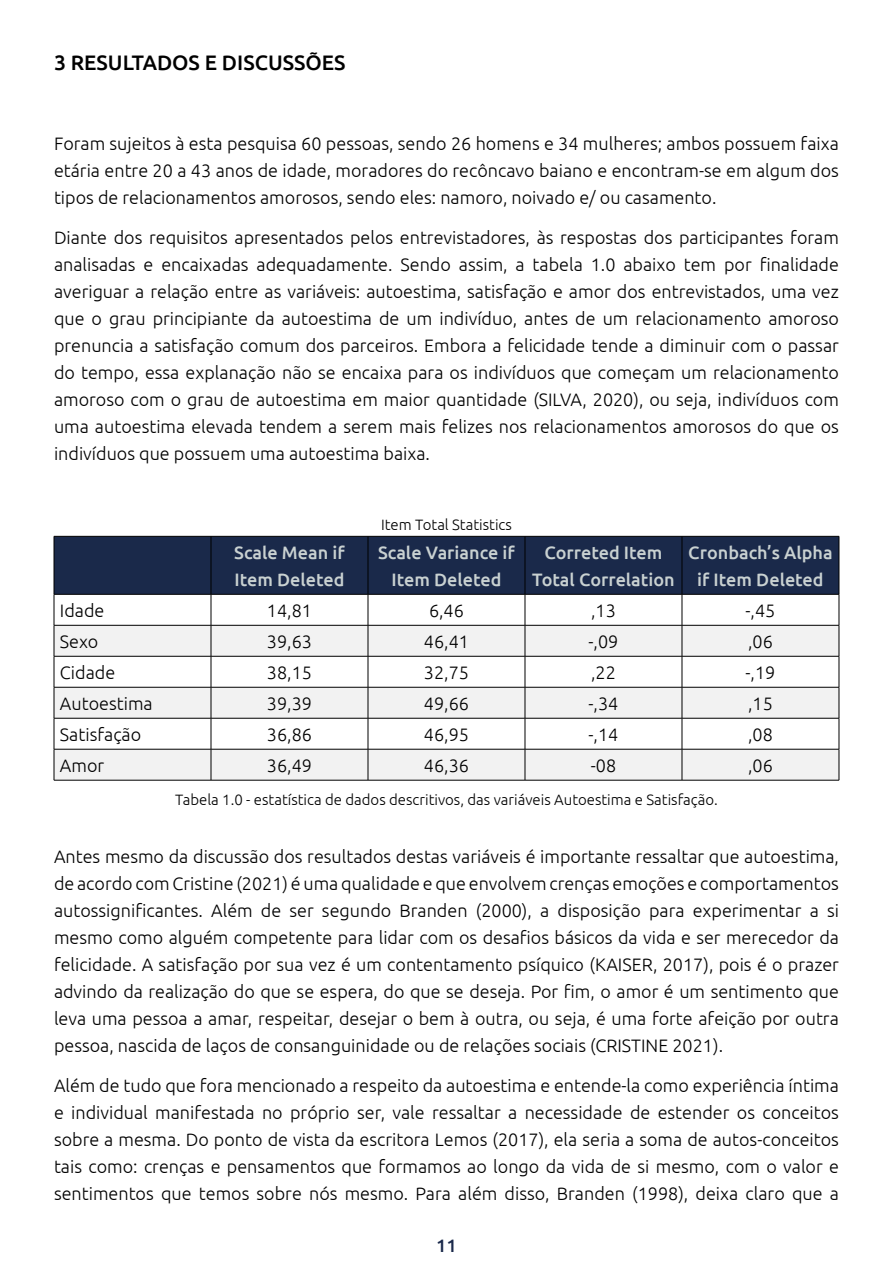
<style>
.page{position:relative;width:893px;height:1263px;background:#fff}
.page>*{position:absolute;margin:0;border:0;box-sizing:border-box;transform-origin:0 0}
.t1{font:500 21px "Ubuntu";color:#000}
.t2{font:300 18px/27px "Ubuntu";color:#000;text-align:justify}
.t3{font:500 18px/27px "Ubuntu";color:#c9d1d1;text-align:center}
.t4{font:500 18px "Ubuntu";color:#1a294a}
.t5{font:300 15px "Ubuntu";color:#000}
</style>
<div class="page">
<div style="left:55px;top:537px;width:784px;height:57px;background:#1a294a"></div>
<svg style="left:55px;top:626px;width:784px;height:154px;fill:#f2f2f2"></svg>
<hr style="left:54px;top:536px;width:157px;height:1px;background:#000">
<hr style="left:54px;top:536px;width:1px;height:58px;background:#000">
<hr style="left:211px;top:536px;width:157px;height:1px;background:#000">
<hr style="left:211px;top:536px;width:1px;height:58px;background:#000">
<hr style="left:368px;top:536px;width:157px;height:1px;background:#000">
<hr style="left:368px;top:536px;width:1px;height:58px;background:#000">
<hr style="left:525px;top:536px;width:157px;height:1px;background:#000">
<hr style="left:525px;top:536px;width:1px;height:58px;background:#000">
<hr style="left:682px;top:536px;width:157px;height:1px;background:#000">
<hr style="left:682px;top:536px;width:1px;height:58px;background:#000">
<hr style="left:839px;top:536px;width:1px;height:58px;background:#000">
<hr style="left:54px;top:594px;width:157px;height:1px;background:#000">
<hr style="left:54px;top:594px;width:1px;height:31px;background:#000">
<hr style="left:211px;top:594px;width:157px;height:1px;background:#000">
<hr style="left:211px;top:594px;width:1px;height:31px;background:#000">
<hr style="left:368px;top:594px;width:157px;height:1px;background:#000">
<hr style="left:368px;top:594px;width:1px;height:31px;background:#000">
<hr style="left:525px;top:594px;width:157px;height:1px;background:#000">
<hr style="left:525px;top:594px;width:1px;height:31px;background:#000">
<hr style="left:682px;top:594px;width:157px;height:1px;background:#000">
<hr style="left:682px;top:594px;width:1px;height:31px;background:#000">
<hr style="left:839px;top:594px;width:1px;height:31px;background:#000">
<hr style="left:54px;top:625px;width:157px;height:1px;background:#000">
<hr style="left:54px;top:625px;width:1px;height:31px;background:#000">
<hr style="left:211px;top:625px;width:157px;height:1px;background:#000">
<hr style="left:211px;top:625px;width:1px;height:31px;background:#000">
<hr style="left:368px;top:625px;width:157px;height:1px;background:#000">
<hr style="left:368px;top:625px;width:1px;height:31px;background:#000">
<hr style="left:525px;top:625px;width:157px;height:1px;background:#000">
<hr style="left:525px;top:625px;width:1px;height:31px;background:#000">
<hr style="left:682px;top:625px;width:157px;height:1px;background:#000">
<hr style="left:682px;top:625px;width:1px;height:31px;background:#000">
<hr style="left:839px;top:625px;width:1px;height:31px;background:#000">
<hr style="left:54px;top:656px;width:157px;height:1px;background:#000">
<hr style="left:54px;top:656px;width:1px;height:31px;background:#000">
<hr style="left:211px;top:656px;width:157px;height:1px;background:#000">
<hr style="left:211px;top:656px;width:1px;height:31px;background:#000">
<hr style="left:368px;top:656px;width:157px;height:1px;background:#000">
<hr style="left:368px;top:656px;width:1px;height:31px;background:#000">
<hr style="left:525px;top:656px;width:157px;height:1px;background:#000">
<hr style="left:525px;top:656px;width:1px;height:31px;background:#000">
<hr style="left:682px;top:656px;width:157px;height:1px;background:#000">
<hr style="left:682px;top:656px;width:1px;height:31px;background:#000">
<hr style="left:839px;top:656px;width:1px;height:31px;background:#000">
<hr style="left:54px;top:687px;width:157px;height:1px;background:#000">
<hr style="left:54px;top:687px;width:1px;height:31px;background:#000">
<hr style="left:211px;top:687px;width:157px;height:1px;background:#000">
<hr style="left:211px;top:687px;width:1px;height:31px;background:#000">
<hr style="left:368px;top:687px;width:157px;height:1px;background:#000">
<hr style="left:368px;top:687px;width:1px;height:31px;background:#000">
<hr style="left:525px;top:687px;width:157px;height:1px;background:#000">
<hr style="left:525px;top:687px;width:1px;height:31px;background:#000">
<hr style="left:682px;top:687px;width:157px;height:1px;background:#000">
<hr style="left:682px;top:687px;width:1px;height:31px;background:#000">
<hr style="left:839px;top:687px;width:1px;height:31px;background:#000">
<hr style="left:54px;top:718px;width:157px;height:1px;background:#000">
<hr style="left:54px;top:718px;width:1px;height:31px;background:#000">
<hr style="left:211px;top:718px;width:157px;height:1px;background:#000">
<hr style="left:211px;top:718px;width:1px;height:31px;background:#000">
<hr style="left:368px;top:718px;width:157px;height:1px;background:#000">
<hr style="left:368px;top:718px;width:1px;height:31px;background:#000">
<hr style="left:525px;top:718px;width:157px;height:1px;background:#000">
<hr style="left:525px;top:718px;width:1px;height:31px;background:#000">
<hr style="left:682px;top:718px;width:157px;height:1px;background:#000">
<hr style="left:682px;top:718px;width:1px;height:31px;background:#000">
<hr style="left:839px;top:718px;width:1px;height:31px;background:#000">
<hr style="left:54px;top:749px;width:157px;height:1px;background:#000">
<hr style="left:54px;top:749px;width:1px;height:31px;background:#000">
<hr style="left:211px;top:749px;width:157px;height:1px;background:#000">
<hr style="left:211px;top:749px;width:1px;height:31px;background:#000">
<hr style="left:368px;top:749px;width:157px;height:1px;background:#000">
<hr style="left:368px;top:749px;width:1px;height:31px;background:#000">
<hr style="left:525px;top:749px;width:157px;height:1px;background:#000">
<hr style="left:525px;top:749px;width:1px;height:31px;background:#000">
<hr style="left:682px;top:749px;width:157px;height:1px;background:#000">
<hr style="left:682px;top:749px;width:1px;height:31px;background:#000">
<hr style="left:839px;top:749px;width:1px;height:31px;background:#000">
<hr style="left:54px;top:780px;width:157px;height:1px;background:#000">
<hr style="left:211px;top:780px;width:157px;height:1px;background:#000">
<hr style="left:368px;top:780px;width:157px;height:1px;background:#000">
<hr style="left:525px;top:780px;width:157px;height:1px;background:#000">
<hr style="left:682px;top:780px;width:157px;height:1px;background:#000">
<p class="t1" style="left:54px;top:50px;width:293px">3 RESULTADOS E DISCUSSÕES</p>
<p class="t2" style="left:54px;top:129px;width:786px">Foram sujeitos à esta pesquisa 60 pessoas, sendo 26 homens e 34 mulheres; ambos possuem faixa etária entre 20 a 43 anos de idade, moradores do recôncavo baiano e encontram-se em algum dos tipos de relacionamentos amorosos, sendo eles: namoro, noivado e/ ou casamento.</p>
<p class="t2" style="left:54px;top:223px;width:786px">Diante dos requisitos apresentados pelos entrevistadores, às respostas dos participantes foram analisadas e encaixadas adequadamente. Sendo assim, a tabela 1.0 abaixo tem por finalidade averiguar a relação entre as variáveis: autoestima, satisfação e amor dos entrevistados, uma vez que o grau principiante da autoestima de um indivíduo, antes de um relacionamento amoroso prenuncia a satisfação comum dos parceiros. Embora a felicidade tende a diminuir com o passar do tempo, essa explanação não se encaixa para os indivíduos que começam um relacionamento amoroso com o grau de autoestima em maior quantidade (SILVA, 2020), ou seja, indivíduos com uma autoestima elevada tendem a serem mais felizes nos relacionamentos amorosos do que os indivíduos que possuem uma autoestima baixa.</p>
<p class="t5" style="left:381px;top:516px;width:132px">Item Total Statistics</p>
<p class="t3" style="left:234px;top:538px;width:112px;text-align:left">Scale Mean if<br>Item Deleted</p>
<p class="t3" style="left:378px;top:538px;width:138px">Scale Variance if<br>Item Deleted</p>
<p class="t3" style="left:532px;top:538px;width:144px">Correted Item<br>Total Correlation</p>
<p class="t3" style="left:688px;top:538px;width:146px">Cronbach’s Alpha if Item Deleted</p>
<p class="t2" style="left:60px;top:596px;width:46px">Idade</p>
<p class="t2" style="left:267px;top:596px;width:47px">14,81</p>
<p class="t2" style="left:429px;top:596px;width:36px">6,46</p>
<p class="t2" style="left:591px;top:596px;width:26px">,13</p>
<p class="t2" style="left:746px;top:596px;width:31px">-,45</p>
<p class="t2" style="left:60px;top:627px;width:40px">Sexo</p>
<p class="t2" style="left:267px;top:627px;width:47px">39,63</p>
<p class="t2" style="left:424px;top:627px;width:47px">46,41</p>
<p class="t2" style="left:589px;top:627px;width:31px">-,09</p>
<p class="t2" style="left:748px;top:627px;width:26px">,06</p>
<p class="t2" style="left:60px;top:658px;width:57px">Cidade</p>
<p class="t2" style="left:267px;top:658px;width:47px">38,15</p>
<p class="t2" style="left:424px;top:658px;width:47px">32,75</p>
<p class="t2" style="left:591px;top:658px;width:26px">,22</p>
<p class="t2" style="left:746px;top:658px;width:31px">-,19</p>
<p class="t2" style="left:60px;top:689px;width:94px">Autoestima</p>
<p class="t2" style="left:267px;top:689px;width:47px">39,39</p>
<p class="t2" style="left:424px;top:689px;width:47px">49,66</p>
<p class="t2" style="left:589px;top:689px;width:31px">-,34</p>
<p class="t2" style="left:748px;top:689px;width:26px">,15</p>
<p class="t2" style="left:60px;top:720px;width:83px">Satisfação</p>
<p class="t2" style="left:267px;top:720px;width:47px">36,86</p>
<p class="t2" style="left:424px;top:720px;width:47px">46,95</p>
<p class="t2" style="left:589px;top:720px;width:31px">-,14</p>
<p class="t2" style="left:748px;top:720px;width:26px">,08</p>
<p class="t2" style="left:60px;top:751px;width:46px">Amor</p>
<p class="t2" style="left:267px;top:751px;width:47px">36,49</p>
<p class="t2" style="left:424px;top:751px;width:47px">46,36</p>
<p class="t2" style="left:591px;top:751px;width:27px">-08</p>
<p class="t2" style="left:748px;top:751px;width:26px">,06</p>
<p class="t5" style="left:175px;top:791px;width:544px">Tabela 1.0 - estatística de dados descritivos, das variáveis Autoestima e Satisfação.</p>
<p class="t2" style="left:54px;top:842px;width:786px">Antes mesmo da discussão dos resultados destas variáveis é importante ressaltar que autoestima, de acordo com Cristine (2021) é uma qualidade e que envolvem crenças emoções e comportamentos autossignificantes. Além de ser segundo Branden (2000), a disposição para experimentar a si mesmo como alguém competente para lidar com os desafios básicos da vida e ser merecedor da felicidade. A satisfação por sua vez é um contentamento psíquico (KAISER, 2017), pois é o prazer advindo da realização do que se espera, do que se deseja. Por fim, o amor é um sentimento que leva uma pessoa a amar, respeitar, desejar o bem à outra, ou seja, é uma forte afeição por outra pessoa, nascida de laços de consanguinidade ou de relações sociais (CRISTINE 2021).</p>
<p class="t2" style="left:54px;top:1071px;width:787px">Além de tudo que fora mencionado a respeito da autoestima e entende-la como experiência íntima e individual manifestada no próprio ser, vale ressaltar a necessidade de estender os conceitos sobre a mesma. Do ponto de vista da escritora Lemos (2017), ela seria a soma de autos-conceitos tais como: crenças e pensamentos que formamos ao longo da vida de si mesmo, com o valor e sentimentos que temos sobre nós mesmo. Para além disso, Branden (1998), deixa claro que a</p>
<p class="t4" style="left:436px;top:1234px;width:22px">11</p>
</div>
